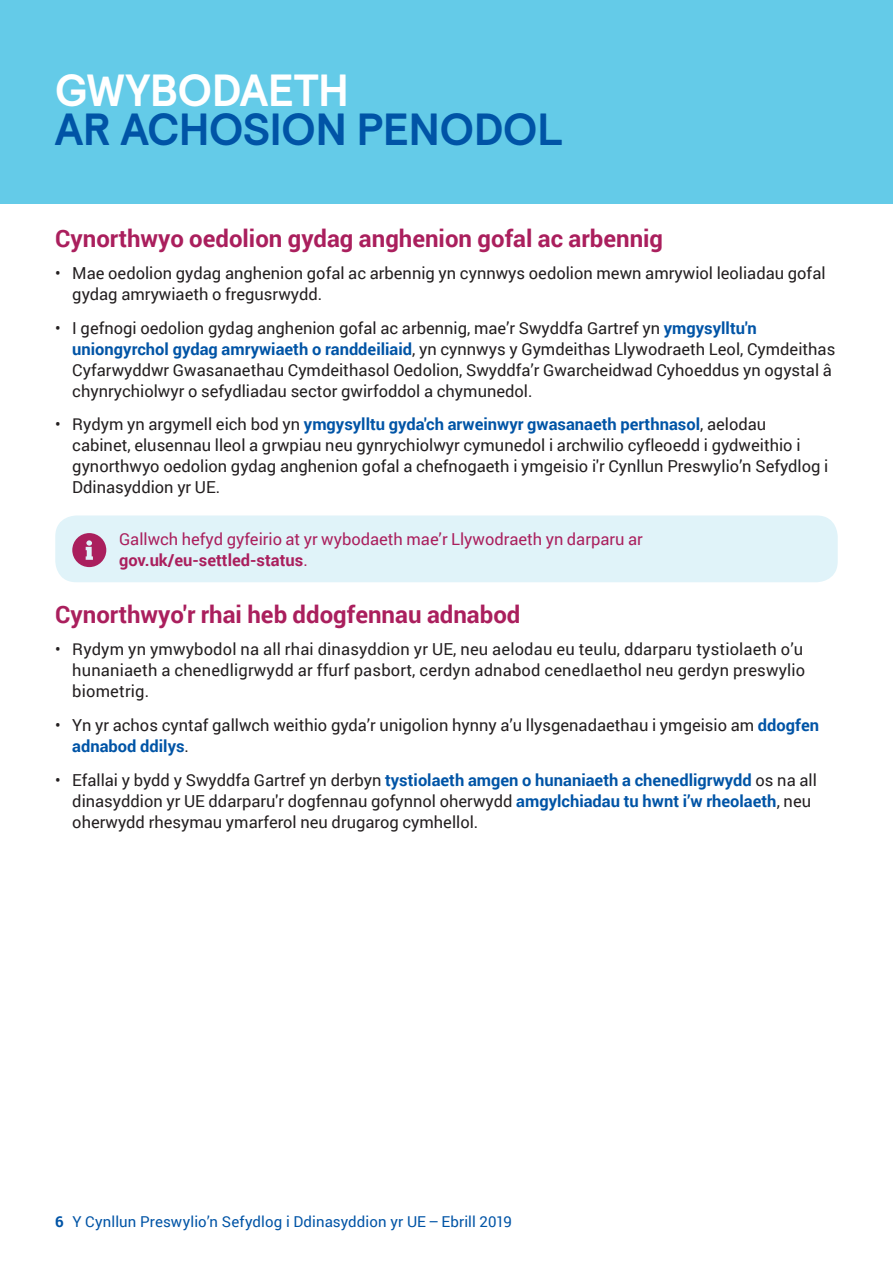
<style>
.page{position:relative;width:893px;height:1263px;background:#fff}
.page>*{position:absolute;margin:0;border:0;box-sizing:border-box;transform-origin:0 0}
.t1{font:700 45px "Relative";color:#0054a6}
.t2{font:700 45px "Relative";color:#fff}
.t3{font:700 24px "Roboto";color:#aa1f5d}
.t4{font:16.5px/21px "Roboto";color:#231f20}
.t5{font:16.5px/21px "Roboto";color:#aa1f5d}
.t6{font:15px "Roboto";letter-spacing:.005em;color:#0054a6}
.s1{font-weight:700;color:#0054a6}
.s2{font-weight:700}
</style>
<div class="page">
<div style="left:0;top:0;width:893px;height:204px;background:#64cbe8"></div>
<div style="left:55px;top:515px;width:783px;height:67px;background:#e0f3f9;border-radius:21px"></div>
<svg style="left:72px;top:533px;width:34px;height:34px"></svg>
<h1 class="t2" style="left:55px;top:61px;width:295px">GWYBODAETH</h1>
<h1 class="t1" style="left:55px;top:100px;width:509px">AR ACHOSION PENODOL</h1>
<h2 class="t3" style="left:55px;top:222px;width:609px">Cynorthwyo oedolion gydag anghenion gofal ac arbennig</h2>
<p class="t4" style="left:72px;top:262px;width:755px;text-indent:-17px">• Mae oedolion gydag anghenion gofal ac arbennig yn cynnwys oedolion mewn amrywiol leoliadau gofal gydag amrywiaeth o fregusrwydd.</p>
<p class="t4" style="left:72px;top:317px;width:764px;text-indent:-17px">• I gefnogi oedolion gydag anghenion gofal ac arbennig, mae’r Swyddfa Gartref yn <span class="s1">ymgysylltu'n uniongyrchol gydag amrywiaeth o randdeiliaid</span>, yn cynnwys y Gymdeithas Llywodraeth Leol, Cymdeithas Cyfarwyddwr Gwasanaethau Cymdeithasol Oedolion, Swyddfa’r Gwarcheidwad Cyhoeddus yn ogystal â chynrychiolwyr o sefydliadau sector gwirfoddol a chymunedol.</p>
<p class="t4" style="left:72px;top:413px;width:758px;text-indent:-17px">• Rydym yn argymell eich bod yn <span class="s1">ymgysylltu gyda'ch arweinwyr gwasanaeth perthnasol</span>, aelodau cabinet, elusennau lleol a grwpiau neu gynrychiolwyr cymunedol i archwilio cyfleoedd i gydweithio i gynorthwyo oedolion gydag anghenion gofal a chefnogaeth i ymgeisio i'r Cynllun Preswylio’n Sefydlog i Ddinasyddion yr UE.</p>
<p class="t5" style="left:119px;top:528px;width:525px">Gallwch hefyd gyfeirio at yr wybodaeth mae’r Llywodraeth yn darparu ar <span class="s2">gov.uk/eu-settled-status</span>.</p>
<h2 class="t3" style="left:55px;top:598px;width:467px">Cynorthwyo'r rhai heb ddogfennau adnabod</h2>
<p class="t4" style="left:72px;top:638px;width:734px;text-indent:-17px">• Rydym yn ymwybodol na all rhai dinasyddion yr UE, neu aelodau eu teulu, ddarparu tystiolaeth o’u hunaniaeth a chenedligrwydd ar ffurf pasbort, cerdyn adnabod cenedlaethol neu gerdyn preswylio biometrig.</p>
<p class="t4" style="left:72px;top:714px;width:748px;text-indent:-17px">• Yn yr achos cyntaf gallwch weithio gyda’r unigolion hynny a’u llysgenadaethau i ymgeisio am <span class="s1">ddogfen adnabod ddilys</span>.</p>
<p class="t4" style="left:72px;top:769px;width:746px;text-indent:-17px">• Efallai y bydd y Swyddfa Gartref yn derbyn <span class="s1">tystiolaeth amgen o hunaniaeth a chenedligrwydd</span> os na all dinasyddion yr UE ddarparu'r dogfennau gofynnol oherwydd <span class="s1">amgylchiadau tu hwnt i’w rheolaeth</span>, neu oherwydd rhesymau ymarferol neu drugarog cymhellol.</p>
<p class="t6" style="left:55px;top:1211px;width:458px"><span class="s2">6</span> Y Cynllun Preswylio’n Sefydlog i Ddinasyddion yr UE – Ebrill 2019</p>
</div>
